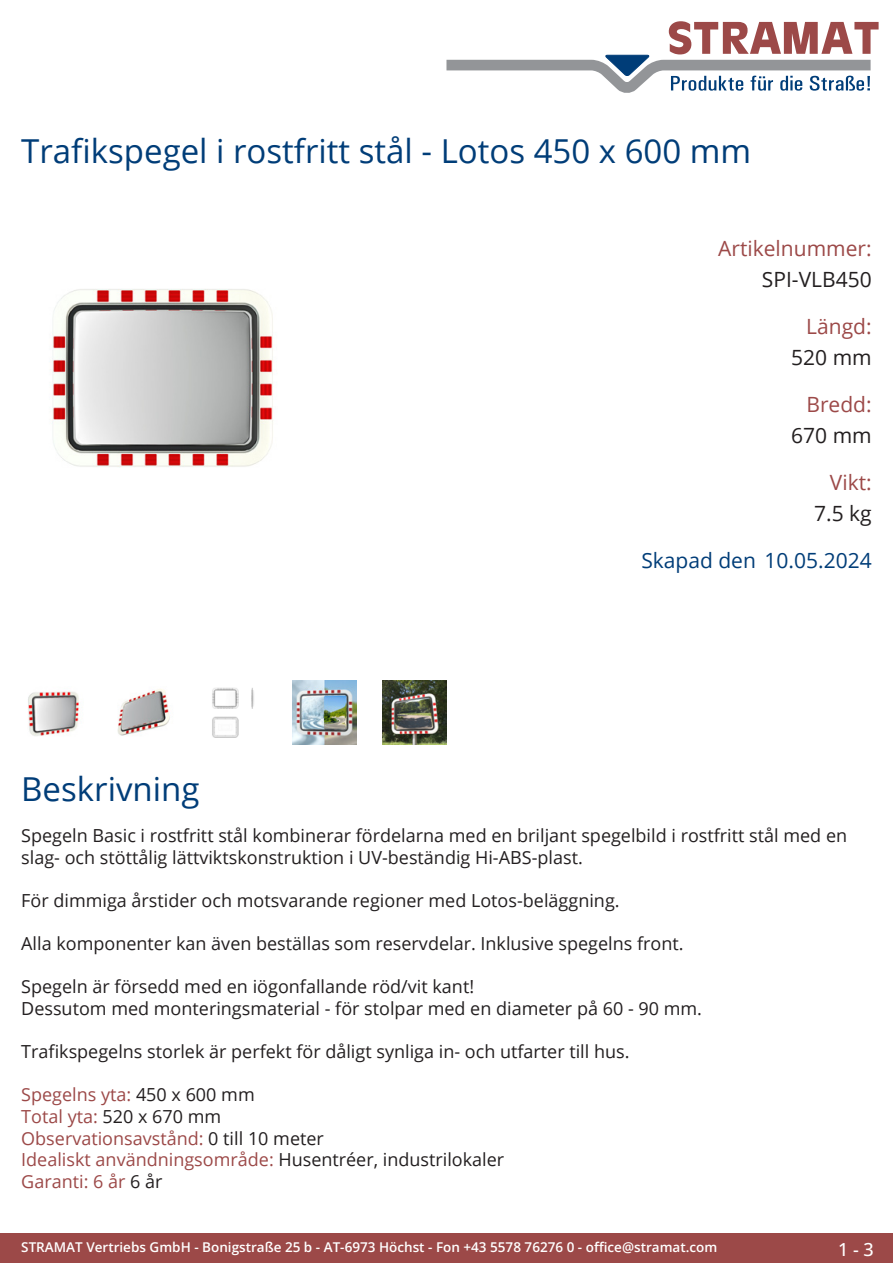
<style>
.page{position:relative;width:893px;height:1263px;background:#fff}
.page>*{position:absolute;margin:0;border:0;box-sizing:border-box;transform-origin:0 0}
.Produkttitel{font:33px "Open Sans";color:#003d78}
.TechDaten_Überschrif{font:21px "Open Sans";color:#9c4948}
.TechDaten_Inhalt{font:21px "Open Sans";color:#231f20}
.Erstellungsdatum{font:21px "Open Sans";color:#003d78}
.Beschreibung_Text{font:18px/21.6px "Open Sans";color:#231f20}
.Beschreibung_Text-2{font:18px/21.6px "Open Sans";color:#9c4948}
.t1{font:500 18px "Open Sans";color:#fff}
.t2{font:600 13.5px "Open Sans";color:#fff}
.s1{color:#231f20}
</style>
<div class="page">
<div style="left:0;top:1233px;width:893px;height:30px;background:#9c4948"></div>
<svg style="left:446px;top:21px;width:433px;height:72px"></svg>
<img style="left:49px;top:289px;width:224px;height:179px">
<img style="left:28px;top:691px;width:51px;height:45px">
<img style="left:117px;top:689px;width:53px;height:47px">
<img style="left:212px;top:687px;width:42px;height:51px">
<img style="left:292px;top:680px;width:64px;height:64px">
<img style="left:383px;top:680px;width:63px;height:64px">
<p class="Produkttitel" style="left:21px;top:128px;width:732px">Trafikspegel i rostfritt stål - Lotos 450 x 600 mm</p>
<p class="TechDaten_Überschrif" style="left:718px;top:234px;width:155px">Artikelnummer:</p>
<p class="TechDaten_Inhalt" style="left:762px;top:265px;width:111px">SPI-VLB450</p>
<p class="TechDaten_Überschrif" style="left:806px;top:312px;width:67px">Längd:</p>
<p class="TechDaten_Inhalt" style="left:791px;top:343px;width:82px">520 mm</p>
<p class="TechDaten_Überschrif" style="left:806px;top:390px;width:67px">Bredd:</p>
<p class="TechDaten_Inhalt" style="left:791px;top:421px;width:82px">670 mm</p>
<p class="TechDaten_Überschrif" style="left:830px;top:468px;width:43px">Vikt:</p>
<p class="TechDaten_Inhalt" style="left:814px;top:499px;width:59px">7.5 kg</p>
<p class="Erstellungsdatum" style="left:641px;top:546px;width:232px">Skapad den 10.05.2024</p>
<p class="Produkttitel" style="left:21px;top:766px;width:180px">Beskrivning</p>
<p class="Beschreibung_Text" style="left:21px;top:824px;width:827px">Spegeln Basic i rostfritt stål kombinerar fördelarna med en briljant spegelbild i rostfritt stål med en slag- och stöttålig lättviktskonstruktion i UV-beständig Hi-ABS-plast.</p>
<p class="Beschreibung_Text" style="left:21px;top:889px;width:600px">För dimmiga årstider och motsvarande regioner med Lotos-beläggning.</p>
<p class="Beschreibung_Text" style="left:21px;top:932px;width:664px">Alla komponenter kan även beställas som reservdelar. Inklusive spegelns front.</p>
<p class="Beschreibung_Text" style="left:21px;top:975px;width:682px">Spegeln är försedd med en iögonfallande röd/vit kant!<br>Dessutom med monteringsmaterial - för stolpar med en diameter på 60 - 90 mm.</p>
<p class="Beschreibung_Text" style="left:21px;top:1040px;width:610px">Trafikspegelns storlek är perfekt för dåligt synliga in- och utfarter till hus.</p>
<p class="Beschreibung_Text-2" style="left:21px;top:1083px;width:484px">Spegelns yta: <span class="s1">450 x 600 mm<br></span>Total yta: <span class="s1">520 x 670 mm<br></span>Observationsavstånd: <span class="s1">0 till 10 meter<br></span>Idealiskt användningsområde: <span class="s1">Husentréer, industrilokaler<br></span>Garanti: 6 år <span class="s1">6 år</span></p>
<p class="t2" style="left:21px;top:1238px;width:698px">STRAMAT Vertriebs GmbH - Bonigstraße 25 b - AT-6973 Höchst - Fon +43 5578 76276 0 - office@stramat.com</p>
<p class="t1" style="left:838px;top:1237px;width:37px">1 - 3</p>
</div>
